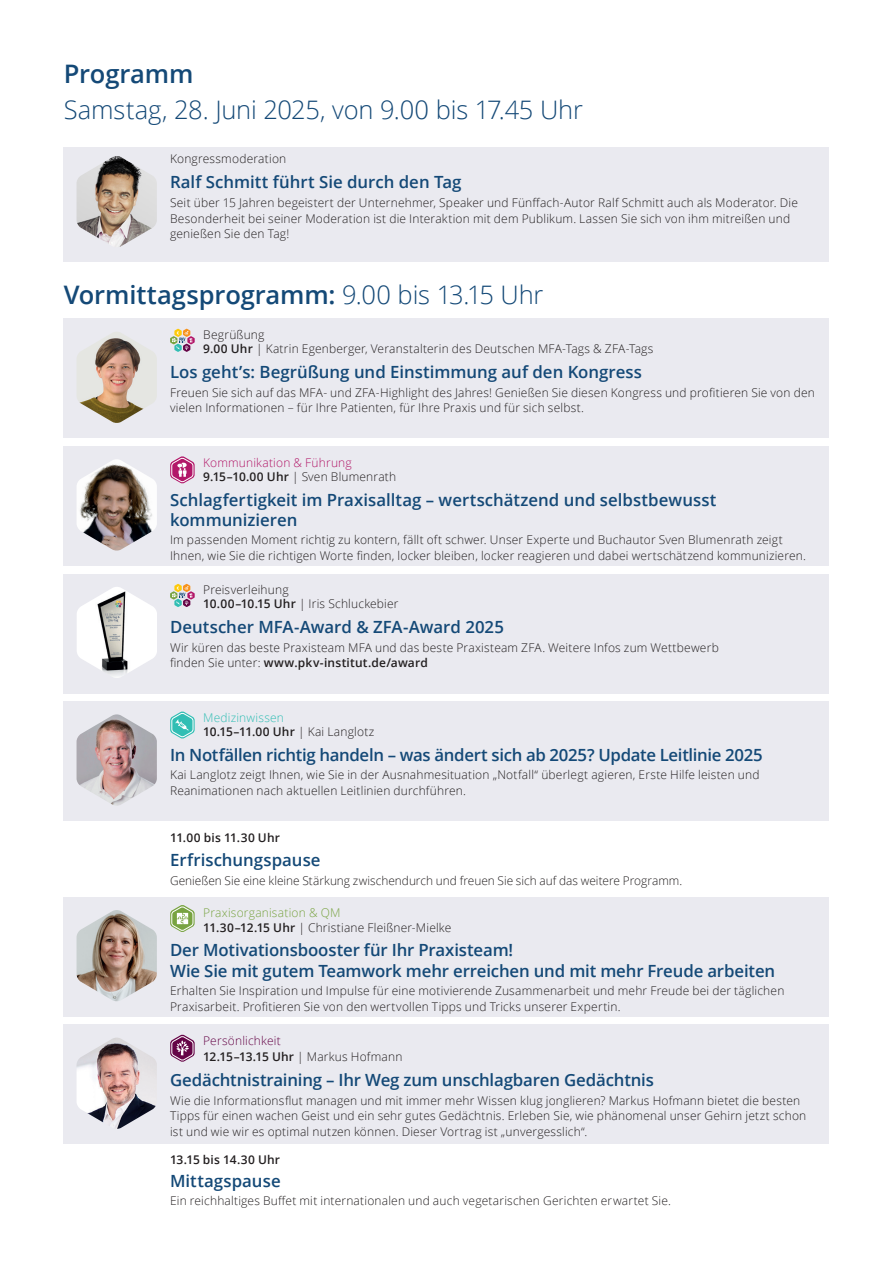
<style>
.page{position:relative;width:893px;height:1263px;background:#fff}
.page>*{position:absolute;margin:0;border:0;box-sizing:border-box;transform-origin:0 0}
.Fließtext_os{font:600 25.5px "Open Sans";letter-spacing:-.005em;color:#144977}
.Fließtext_os-2{font:300 25.5px "Open Sans";letter-spacing:-.01em;color:#144977}
.Programm_Headline_os{font:600 16.8px/20.2px "Open Sans";letter-spacing:-.005em;color:#144977}
.Programm_Headline_2_os{font:600 16.8px "Open Sans";color:#144977}
.Programm_Fließtext_os{font:300 12px/15.8px "Open Sans";letter-spacing:.015em;color:#231f20}
.Programm_Thema_Uhrzeit_Referent_os{font:300 12px "Open Sans";letter-spacing:.015em;color:#231f20}
.Programm_Thema_Uhrzeit_Referent_os-2{font:600 12px "Open Sans";letter-spacing:.015em;color:#231f20}
.Programm_Thema_Uhrzeit_Referent_os-3{font:600 12px "Open Sans";letter-spacing:-.02em;color:#231f20}
.Programm_Thema_Uhrzeit_Referent_os-4{font:300 12px "Open Sans";letter-spacing:.015em;color:#78a341}
.Programm_Thema_Uhrzeit_Referent_os-5{font:300 12px "Open Sans";letter-spacing:.015em;color:#b21768}
.Programm_2_Thema_Uhrzeit_Referent_os{font:600 12px "Open Sans";letter-spacing:.015em;color:#231f20}
.Programm_Thema_Uhrzeit_Referent_os-6{font:300 12px "Open Sans";letter-spacing:.015em;color:#650446}
.Programm_Thema_Uhrzeit_Referent_os-7{font:300 12px "Open Sans";letter-spacing:.015em;color:#31beb4}
.s1{font-weight:300}
.s2{font-weight:600}
</style>
<div class="page">
<hr style="left:892px;top:825px;width:1px;height:438px;background:#eaeaf0">
<div style="left:64px;top:147px;width:765px;height:114px;background:#eaeaf0"></div>
<img style="left:77px;top:156px;width:80px;height:91px">
<div style="left:64px;top:319px;width:765px;height:119px;background:#eaeaf0"></div>
<svg style="left:170px;top:329px;width:25px;height:23px"></svg>
<img style="left:77px;top:332px;width:80px;height:91px">
<div style="left:64px;top:574px;width:765px;height:119px;background:#eaeaf0"></div>
<svg style="left:170px;top:584px;width:25px;height:23px"></svg>
<img style="left:77px;top:587px;width:80px;height:91px">
<div style="left:64px;top:702px;width:765px;height:119px;background:#eaeaf0"></div>
<svg style="left:170px;top:711px;width:25px;height:28px"></svg>
<img style="left:77px;top:714px;width:80px;height:92px">
<div style="left:64px;top:897px;width:765px;height:119px;background:#eaeaf0"></div>
<svg style="left:170px;top:905px;width:25px;height:27px"></svg>
<img style="left:77px;top:910px;width:80px;height:92px">
<div style="left:64px;top:1025px;width:765px;height:119px;background:#eaeaf0"></div>
<img style="left:77px;top:1038px;width:80px;height:91px">
<svg style="left:170px;top:1034px;width:25px;height:28px"></svg>
<div style="left:64px;top:446px;width:765px;height:120px;background:#eaeaf0"></div>
<svg style="left:170px;top:456px;width:25px;height:27px"></svg>
<img style="left:77px;top:459px;width:80px;height:92px">
<p class="Fließtext_os" style="left:64px;top:57px;width:131px">Programm</p>
<p class="Fließtext_os-2" style="left:64px;top:92px;width:521px">Samstag, 28. Juni 2025, von 9.00 bis 17.45 Uhr</p>
<p class="Programm_Thema_Uhrzeit_Referent_os" style="left:170px;top:151px;width:118px">Kongressmoderation</p>
<p class="Programm_Headline_os" style="left:170px;top:172px;width:293px">Ralf Schmitt führt Sie durch den Tag</p>
<p class="Programm_Fließtext_os" style="left:170px;top:194px;width:629px">Seit über 15 Jahren begeistert der Unternehmer, Speaker und Fünffach-Autor Ralf Schmitt auch als Moderator. Die<br>Besonderheit bei seiner Moderation ist die Interaktion mit dem Publikum. Lassen Sie sich von ihm mitreißen und genießen Sie den Tag!</p>
<p class="Fließtext_os" style="left:64px;top:278px;width:481px">Vormittagsprogramm: <span class="s1">9.00 bis 13.15 Uhr</span></p>
<p class="Programm_Thema_Uhrzeit_Referent_os" style="left:203px;top:326px;width:63px">Begrüßung</p>
<p class="Programm_Thema_Uhrzeit_Referent_os" style="left:203px;top:341px;width:452px"><span class="s2">9.00 Uhr</span> | Katrin Egenberger, Veranstalterin des Deutschen MFA-Tags &amp; ZFA-Tags</p>
<p class="Programm_Headline_os" style="left:170px;top:361px;width:473px">Los geht’s: Begrüßung und Einstimmung auf den Kongress</p>
<p class="Programm_Fließtext_os" style="left:170px;top:384px;width:646px">Freuen Sie sich auf das MFA- und ZFA-Highlight des Jahres! Genießen Sie diesen Kongress und profitieren Sie von den vielen Informationen – für Ihre Patienten, für Ihre Praxis und für sich selbst.</p>
<p class="Programm_Thema_Uhrzeit_Referent_os-5" style="left:203px;top:454px;width:150px">Kommunikation &amp; Führung</p>
<p class="Programm_Thema_Uhrzeit_Referent_os" style="left:203px;top:468px;width:195px"><span class="s2">9.15–10.00 Uhr</span> | Sven Blumenrath</p>
<p class="Programm_Headline_os" style="left:170px;top:489px;width:548px">Schlagfertigkeit im Praxisalltag – wertschätzend und selbstbewusst kommunizieren</p>
<p class="Programm_Fließtext_os" style="left:170px;top:532px;width:637px">Im passenden Moment richtig zu kontern, fällt oft schwer. Unser Experte und Buchautor Sven Blumenrath zeigt<br>Ihnen, wie Sie die richtigen Worte finden, locker bleiben, locker reagieren und dabei wertschätzend kommunizieren.</p>
<p class="Programm_Thema_Uhrzeit_Referent_os" style="left:203px;top:581px;width:87px">Preisverleihung</p>
<p class="Programm_Thema_Uhrzeit_Referent_os" style="left:203px;top:596px;width:197px"><span class="s2">10.00–10.15 Uhr</span> | Iris Schluckebier</p>
<p class="Programm_Headline_os" style="left:170px;top:616px;width:335px">Deutscher MFA-Award &amp; ZFA-Award 2025</p>
<p class="Programm_Fließtext_os" style="left:170px;top:639px;width:550px">Wir küren das beste Praxisteam MFA und das beste Praxisteam ZFA. Weitere Infos zum Wettbewerb finden Sie unter: <span class="s2">www.pkv-institut.de/award</span></p>
<p class="Programm_Thema_Uhrzeit_Referent_os-7" style="left:203px;top:709px;width:82px">Medizinwissen</p>
<p class="Programm_Thema_Uhrzeit_Referent_os-2" style="left:203px;top:723px;width:173px">10.15–11.00 Uhr <span class="s1">| Kai Langlotz</span></p>
<p class="Programm_Headline_os" style="left:170px;top:744px;width:594px">In Notfällen richtig handeln – was ändert sich ab 2025? Update Leitlinie 2025</p>
<p class="Programm_Fließtext_os" style="left:170px;top:767px;width:591px">Kai Langlotz zeigt Ihnen, wie Sie in der Ausnahmesituation „Notfall“ überlegt agieren, Erste Hilfe leisten und<br>Reanimationen nach aktuellen Leitlinien durchführen.</p>
<p class="Programm_Thema_Uhrzeit_Referent_os-2" style="left:170px;top:829px;width:111px">11.00 bis 11.30 Uhr</p>
<p class="Programm_Headline_os" style="left:170px;top:850px;width:152px">Erfrischungspause</p>
<p class="Programm_Fließtext_os" style="left:170px;top:872px;width:514px">Genießen Sie eine kleine Stärkung zwischendurch und freuen Sie sich auf das weitere Programm.</p>
<p class="Programm_Thema_Uhrzeit_Referent_os-4" style="left:203px;top:905px;width:139px">Praxisorganisation &amp; QM</p>
<p class="Programm_Thema_Uhrzeit_Referent_os" style="left:203px;top:919px;width:250px"><span class="s2">11.30–12.15 Uhr</span> | Christiane Fleißner-Mielke</p>
<p class="Programm_Headline_os" style="left:170px;top:940px;width:607px">Der Motivationsbooster für Ihr Praxisteam!<br>Wie Sie mit gutem Teamwork mehr erreichen und mit mehr Freude arbeiten</p>
<p class="Programm_Fließtext_os" style="left:170px;top:983px;width:616px">Erhalten Sie Inspiration und Impulse für eine motivierende Zusammenarbeit und mehr Freude bei der täglichen<br>Praxisarbeit. Profitieren Sie von den wertvollen Tipps und Tricks unserer Expertin.</p>
<p class="Programm_Thema_Uhrzeit_Referent_os-6" style="left:203px;top:1032px;width:79px">Persönlichkeit</p>
<p class="Programm_Thema_Uhrzeit_Referent_os-3" style="left:203px;top:1049px;width:201px">12.15–13.15 Uhr <span class="s1">| Markus Hofmann</span></p>
<p class="Programm_Headline_os" style="left:170px;top:1069px;width:485px">Gedächtnistraining – Ihr Weg zum unschlagbaren Gedächtnis</p>
<p class="Programm_Fließtext_os" style="left:170px;top:1092px;width:638px">Wie die Informationsflut managen und mit immer mehr Wissen klug jonglieren? Markus Hofmann bietet die besten<br>Tipps für einen wachen Geist und ein sehr gutes Gedächtnis. Erleben Sie, wie phänomenal unser Gehirn jetzt schon ist und wie wir es optimal nutzen können. Dieser Vortrag ist „unvergesslich“.</p>
<p class="Programm_2_Thema_Uhrzeit_Referent_os" style="left:170px;top:1152px;width:112px">13.15 bis 14.30 Uhr</p>
<p class="Programm_Headline_2_os" style="left:170px;top:1169px;width:112px">Mittagspause</p>
<p class="Programm_Fließtext_os" style="left:170px;top:1192px;width:502px">Ein reichhaltiges Buffet mit internationalen und auch vegetarischen Gerichten erwartet Sie.</p>
</div>
